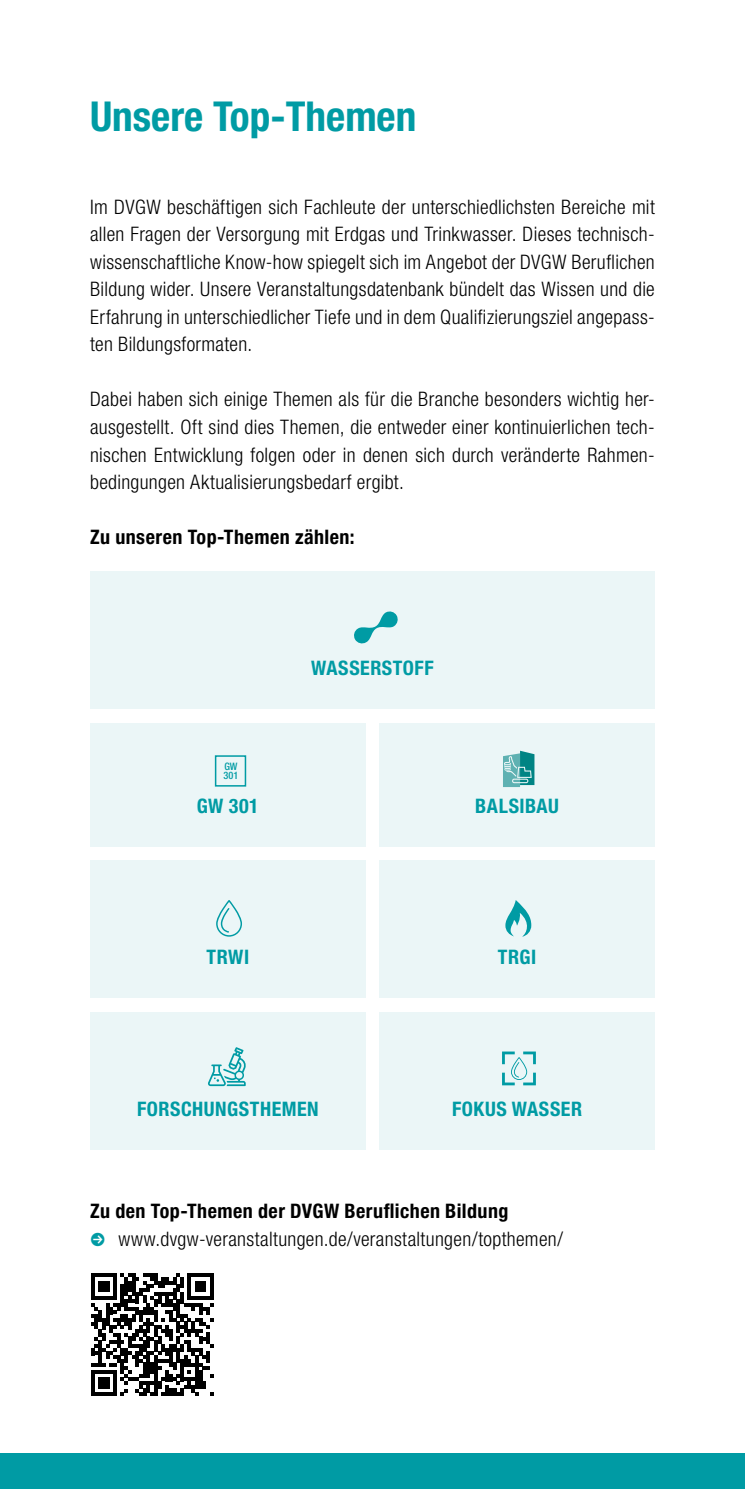
<style>
.page{position:relative;width:745px;height:1489px;background:#fff}
.page>*{position:absolute;margin:0;border:0;box-sizing:border-box;transform-origin:0 0}
.Übergeordnete_Themen{font:700 condensed 41.25px "Helvetica Neue LT Pro";color:#009ba4}
.Fließtext_klein{font:300 condensed 20px/27.5px "Helvetica Neue LT Pro";letter-spacing:.015em;color:#000;text-align:justify}
.Fließtext_klein-2{font:700 condensed 20px "Helvetica Neue LT Pro";letter-spacing:.025em;color:#000}
.Fließtext_klein-3{font:700 condensed 20px "Helvetica Neue LT Pro";letter-spacing:.025em;color:#009ba4}
.t1{font:500 condensed 10.25px "Helvetica Neue LT Std";color:#009ba4}
.s1{color:#009ba4}
</style>
<div class="page">
<div style="left:636px;top:1453px;width:108px;height:35px;background:#009ba4"></div>
<div style="left:0;top:1453px;width:676px;height:35px;background:#009ba4"></div>
<svg style="left:91px;top:1273px;width:122px;height:122px"></svg>
<div style="left:90px;top:571px;width:564px;height:138px;background:#ebf6f7"></div>
<div style="left:90px;top:722px;width:275px;height:124px;background:#ebf6f7"></div>
<div style="left:379px;top:723px;width:275px;height:124px;background:#ebf6f7"></div>
<div style="left:90px;top:860px;width:275px;height:138px;background:#ebf6f7"></div>
<div style="left:379px;top:860px;width:275px;height:138px;background:#ebf6f7"></div>
<div style="left:90px;top:1011px;width:275px;height:138px;background:#ebf6f7"></div>
<div style="left:379px;top:1011px;width:275px;height:138px;background:#ebf6f7"></div>
<svg style="left:354px;top:611px;width:44px;height:33px"></svg>
<svg style="left:503px;top:750px;width:31px;height:37px"></svg>
<svg style="left:505px;top:900px;width:26px;height:36px"></svg>
<svg style="left:208px;top:1047px;width:38px;height:39px"></svg>
<svg style="left:216px;top:900px;width:26px;height:36px"></svg>
<svg style="left:502px;top:1051px;width:33px;height:34px"></svg>
<div style="left:215px;top:755px;width:31px;height:31px;border:2px solid #009ba4"></div>
<p class="Übergeordnete_Themen" style="left:90px;top:92px;width:327px">Unsere Top-Themen</p>
<p class="Fließtext_klein" style="left:90px;top:193px;width:566px">Im DVGW beschäftigen sich Fachleute der unterschiedlichsten Bereiche mit allen Fragen der Versorgung mit Erdgas und Trinkwasser. Dieses technisch&shy;wissenschaftliche Know-how spiegelt sich im Angebot der DVGW Beruflichen Bildung wider. Unsere Veranstaltungsdatenbank bündelt das Wissen und die Erfahrung in unterschiedlicher Tiefe und in dem Qualifizierungsziel angepass&shy;ten Bildungsformaten.</p>
<p class="Fließtext_klein" style="left:90px;top:385px;width:566px">Dabei haben sich einige Themen als für die Branche besonders wichtig her&shy;ausgestellt. Oft sind dies Themen, die entweder einer kontinuierlichen tech&shy;nischen Entwicklung folgen oder in denen sich durch veränderte Rahmen&shy;bedingungen Aktualisierungsbedarf ergibt.</p>
<p class="Fließtext_klein-2" style="left:90px;top:525px;width:266px">Zu unseren Top-Themen zählen:</p>
<p class="Fließtext_klein-3" style="left:311px;top:655px;width:124px">WASSERSTOFF</p>
<p class="t1" style="left:224px;top:760px;width:15px">GW</p>
<p class="t1" style="left:223px;top:769px;width:16px">301</p>
<p class="Fließtext_klein-3" style="left:197px;top:793px;width:63px">GW 301</p>
<p class="Fließtext_klein-3" style="left:475px;top:793px;width:85px">BALSIBAU</p>
<p class="Fließtext_klein-3" style="left:206px;top:944px;width:44px">TRWI</p>
<p class="Fließtext_klein-3" style="left:497px;top:944px;width:40px">TRGI</p>
<p class="Fließtext_klein-3" style="left:137px;top:1096px;width:183px">FORSCHUNGSTHEMEN</p>
<p class="Fließtext_klein-3" style="left:452px;top:1096px;width:131px">FOKUS WASSER</p>
<p class="Fließtext_klein-2" style="left:90px;top:1198px;width:419px">Zu den Top-Themen der DVGW Beruflichen Bildung</p>
<p class="Fließtext_klein" style="left:90px;top:1224px;width:474px"><span class="s1">●</span> www.dvgw-veranstaltungen.de/veranstaltungen/topthemen/</p>
</div>
